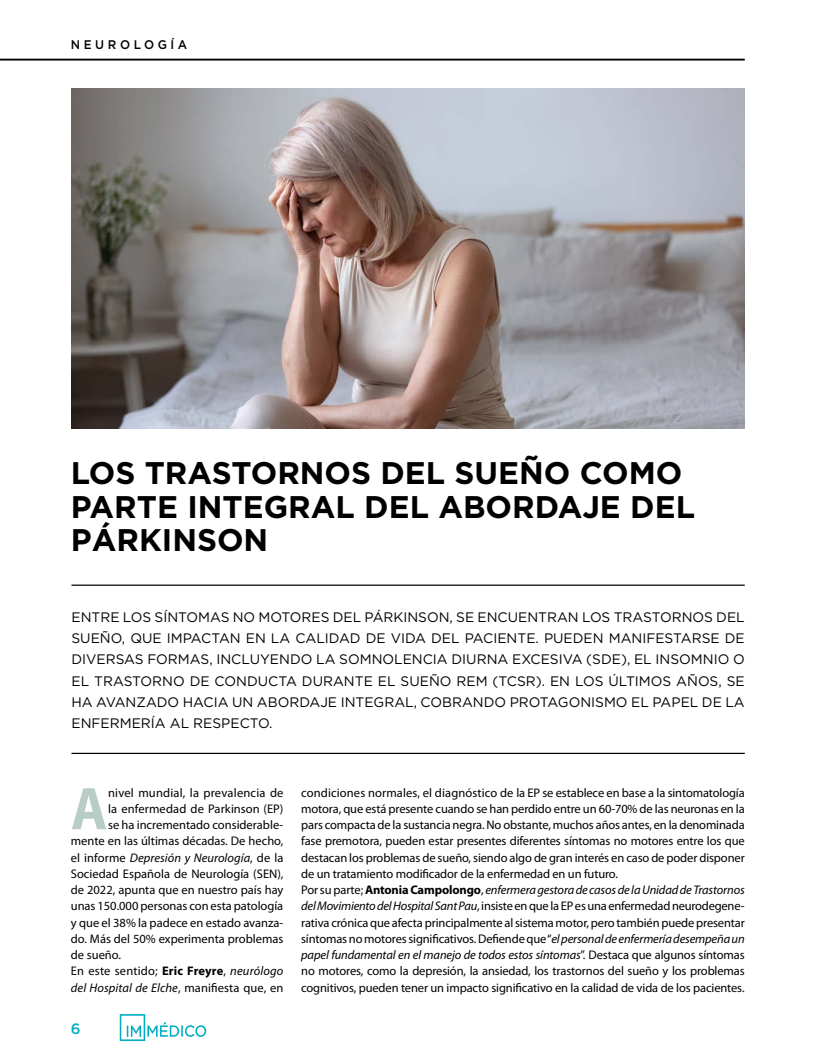
<style>
.page{position:relative;width:815px;height:1063px;background:#fff}
.page>*{position:absolute;margin:0;border:0;box-sizing:border-box;transform-origin:0 0}
.t1{font:700 60.75px "Myriad Pro";color:#b8cdc6;scale:.92 1}
.t2{font:700 31.25px/33.8px "Gotham";color:#000}
.t3{font:500 15px "Gotham";color:#00aec3}
.t4{font:13.75px/21.2px "Gotham";color:#000;text-align:justify}
.t5{font:12.5px/16.2px "Myriad Pro";letter-spacing:-.01em;color:#000}
.t6{font:italic 12.5px "Myriad Pro";letter-spacing:.01em;color:#000}
.t7{font:12.5px "Myriad Pro";letter-spacing:.015em;color:#000}
.t8{font:12.5px "Myriad Pro";letter-spacing:.01em;color:#000}
.t9{font:500 12.5px "Gotham";letter-spacing:.3em;color:#000;scale:.95 1}
.s1{font-style:normal}
.s2{font-weight:700}
.s3{font-style:italic}
</style>
<div class="page">
<svg style="left:120px;top:1014px;width:86px;height:27px"></svg>
<hr style="left:0;top:59px;width:744px;height:2px;background:#000">
<hr style="left:71px;top:585px;width:674px;height:1px;background:#000">
<hr style="left:71px;top:753px;width:674px;height:1px;background:#000">
<img style="left:71px;top:89px;width:673px;height:339px">
<p class="t9" style="left:71px;top:37px;width:124px">NEUROLOGÍA</p>
<h2 class="t2" style="left:71px;top:455px;width:626px">LOS TRASTORNOS DEL SUEÑO COMO<br>PARTE INTEGRAL DEL ABORDAJE DEL<br>PÁRKINSON</h2>
<p class="t4" style="left:71px;top:606px;width:675px">ENTRE LOS SÍNTOMAS NO MOTORES DEL PÁRKINSON, SE ENCUENTRAN LOS TRASTORNOS DEL SUEÑO, QUE IMPACTAN EN LA CALIDAD DE VIDA DEL PACIENTE. PUEDEN MANIFESTARSE DE DIVERSAS FORMAS, INCLUYENDO LA SOMNOLENCIA DIURNA EXCESIVA (SDE), EL INSOMNIO O EL TRASTORNO DE CONDUCTA DURANTE EL SUEÑO REM (TCSR). EN LOS ÚLTIMOS AÑOS, SE HA AVANZADO HACIA UN ABORDAJE INTEGRAL, COBRANDO PROTAGONISMO EL PAPEL DE LA ENFERMERÍA AL RESPECTO.</p>
<h1 class="t1" style="left:71px;top:769px;width:41px">A</h1>
<p class="t7" style="left:108px;top:785px;width:177px">nivel mundial, la prevalencia de</p>
<p class="t8" style="left:108px;top:801px;width:177px">la enfermedad de Parkinson (EP)</p>
<p class="t5" style="left:108px;top:817px;width:177px">se ha incrementado considerable-</p>
<p class="t5" style="left:71px;top:833px;width:214px">mente en las últimas décadas. De hecho,</p>
<p class="t6" style="left:71px;top:850px;width:214px"><span class="s1">el informe</span> Depresión y Neurología<span class="s1">, de la</span></p>
<p class="t5" style="left:71px;top:865px;width:214px">Sociedad Española de Neurología (SEN),</p>
<p class="t5" style="left:71px;top:882px;width:214px">de 2022, apunta que en nuestro país hay</p>
<p class="t5" style="left:71px;top:898px;width:214px">unas 150.000 personas con esta patología</p>
<p class="t5" style="left:71px;top:914px;width:214px">y que el 38% la padece en estado avanza-</p>
<p class="t5" style="left:71px;top:930px;width:214px">do. Más del 50% experimenta problemas</p>
<p class="t5" style="left:71px;top:947px;width:52px">de sueño.</p>
<p class="t7" style="left:71px;top:964px;width:214px">En este sentido; <span class="s2">Eric Freyre</span>, <span class="s3">neurólogo</span></p>
<p class="t6" style="left:71px;top:980px;width:214px">del Hospital de Elche<span class="s1">, manifiesta que, en</span></p>
<p class="t3" style="left:71px;top:1018px;width:11px">6</p>
<p class="t5" style="left:301px;top:784px;width:445px">condiciones normales, el diagnóstico de la EP se establece en base a la sintomatología motora, que está presente cuando se han perdido entre un 60-70% de las neuronas en la pars compacta de la sustancia negra. No obstante, muchos años antes, en la denominada fase premotora, pueden estar presentes diferentes síntomas no motores entre los que destacan los problemas de sueño, siendo algo de gran interés en caso de poder disponer de un tratamiento modificador de la enfermedad en un futuro.<br>Por su parte; <span class="s2">Antonia Campolongo</span>, <span class="s3">enfermera gestora de casos de la Unidad de Trastornos del Movimiento del Hospital Sant Pau</span>, insiste en que la EP es una enfermedad neurodegene&shy;rativa crónica que afecta principalmente al sistema motor, pero también puede presentar síntomas no motores significativos. Defiende que “<span class="s3">el personal de enfermería desempeña un papel fundamental en el manejo de todos estos síntomas</span>”. Destaca que algunos síntomas no motores, como la depresión, la ansiedad, los trastornos del sueño y los problemas cognitivos, pueden tener un impacto significativo en la calidad de vida de los pacientes.</p>
</div>
